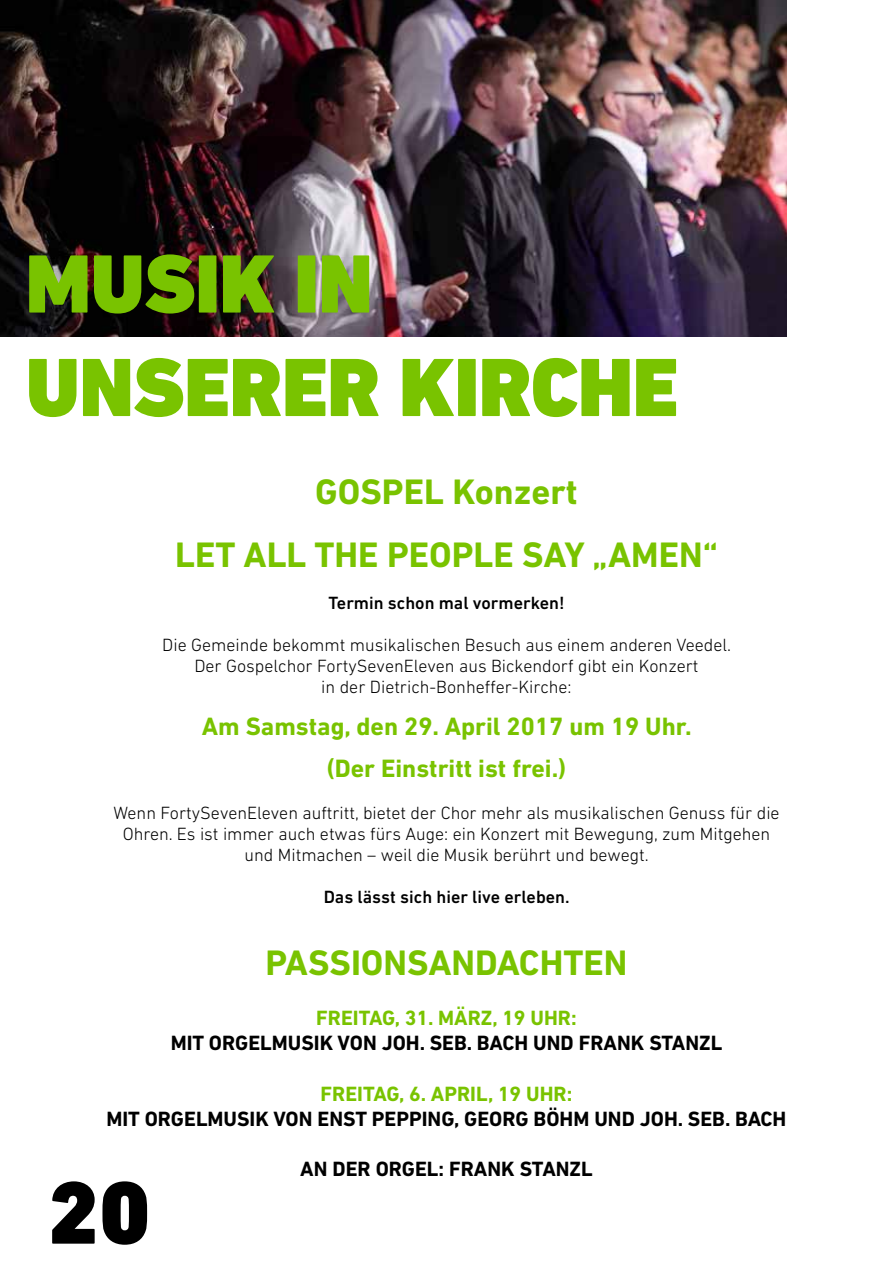
<style>
.page{position:relative;width:893px;height:1263px;background:#fff}
.page>*{position:absolute;margin:0;border:0;box-sizing:border-box;transform-origin:0 0}
.t1{font:900 90px "DIN Next LT Pro";color:#000}
.t2{font:900 84px/103.5px "DIN Next LT Pro";letter-spacing:-.01em;color:#79c300}
.t3{font:700 36px/63px "DIN Next LT Pro";color:#79c300;text-align:center}
.t4{font:700 25.5px/42px "DIN Next LT Pro";color:#79c300;text-align:center}
.t5{font:700 21px "DIN Next LT Pro";color:#000}
.t6{font:700 21px "DIN Next LT Pro";color:#79c300}
.t7{font:300 18px/21px "DIN Next LT Pro";color:#000;text-align:center}
.t8{font:500 18px "DIN Next LT Pro";color:#000}
</style>
<div class="page">
<img style="left:0;top:0;width:787px;height:336px">
<h2 class="t2" style="left:26px;top:232px;width:655px">MUSIK IN<br>UNSERER KIRCHE</h2>
<h3 class="t3" style="left:175px;top:460px;width:544px">GOSPEL Konzert<br>LET ALL THE PEOPLE SAY „AMEN“</h3>
<p class="t8" style="left:328px;top:592px;width:238px">Termin schon mal vormerken!</p>
<p class="t7" style="left:162px;top:634px;width:570px">Die Gemeinde bekommt musikalischen Besuch aus einem anderen Veedel.<br>Der Gospelchor FortySevenEleven aus Bickendorf gibt ein Konzert<br>in der Dietrich-Bonheffer-Kirche:</p>
<h3 class="t4" style="left:202px;top:705px;width:491px">Am Samstag, den 29. April 2017 um 19 Uhr. (Der Einstritt ist frei.)</h3>
<p class="t7" style="left:113px;top:802px;width:668px">Wenn FortySevenEleven auftritt, bietet der Chor mehr als musikalischen Genuss für die<br>Ohren. Es ist immer auch etwas fürs Auge: ein Konzert mit Bewegung, zum Mitgehen und Mitmachen – weil die Musik berührt und bewegt.</p>
<p class="t8" style="left:324px;top:886px;width:247px">Das lässt sich hier live erleben.</p>
<h3 class="t3" style="left:266px;top:931px;width:363px">PASSIONSANDACHTEN</h3>
<p class="t6" style="left:316px;top:1006px;width:262px">FREITAG, 31. MÄRZ, 19 UHR:</p>
<p class="t5" style="left:171px;top:1031px;width:553px">MIT ORGELMUSIK VON JOH. SEB. BACH UND FRANK STANZL</p>
<p class="t6" style="left:321px;top:1081px;width:253px">FREITAG, 6. APRIL, 19 UHR:</p>
<p class="t5" style="left:106px;top:1106px;width:681px">MIT ORGELMUSIK VON ENST PEPPING, GEORG BÖHM UND JOH. SEB. BACH</p>
<p class="t5" style="left:300px;top:1157px;width:294px">AN DER ORGEL: FRANK STANZL</p>
<h1 class="t1" style="left:48px;top:1159px;width:104px">20</h1>
</div>
